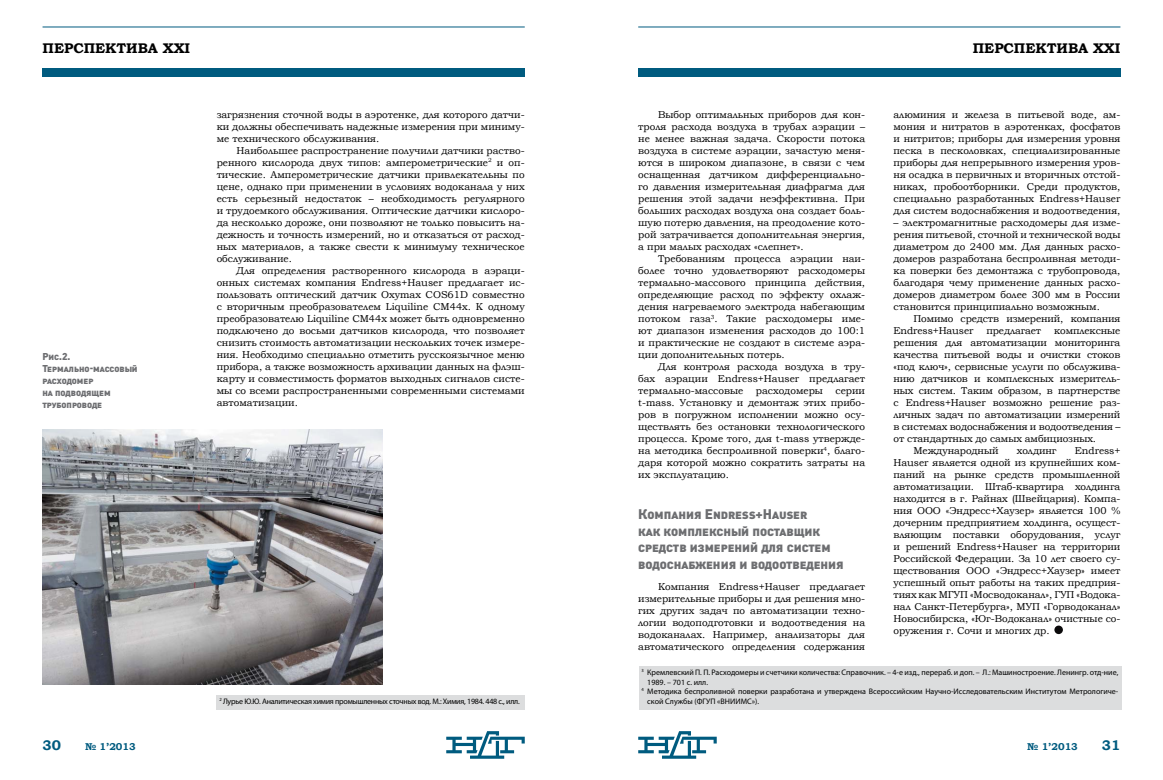
<style>
.page{position:relative;width:1163px;height:780px;background:#fff}
.page>*{position:absolute;margin:0;border:0;box-sizing:border-box;transform-origin:0 0}
.t1{font:14px/16.8px "Izvest Sans Headline";color:#6d6e71}
.t2{font:700 14px "Bookman Old Style";color:#000}
.t3{font:700 14px "Bookman Old Style";color:#005b7f}
.t4{font:10px/12px "Bookman Old Style";letter-spacing:-.005em;color:#000;text-align:justify}
.t5{font:10px/12px "Izvest Sans Headline";color:#6d6e71}
.t6{font:700 10px "Bookman Old Style";color:#005b7f}
.t7{font:8px "Myriad Pro";color:#000}
.t8{font:8px "Myriad Pro";letter-spacing:-.03em;color:#000}
</style>
<div class="page">
<svg style="left:446px;top:731px;width:78px;height:27px"></svg>
<svg style="left:638px;top:731px;width:78px;height:27px"></svg>
<hr style="left:43px;top:26px;width:481px;height:1px;background:#005b7f">
<hr style="left:638px;top:26px;width:482px;height:1px;background:#005b7f">
<div style="left:43px;top:68px;width:481px;height:9px;background:#005b7f"></div>
<div style="left:638px;top:68px;width:482px;height:9px;background:#005b7f"></div>
<div style="left:216px;top:694px;width:308px;height:15px;background:#dcddde"></div>
<img style="left:42px;top:429px;width:341px;height:255px">
<div style="left:1054px;top:625px;width:8px;height:9px;background:#0b0a0b;border-radius:50%"></div>
<div style="left:638px;top:666px;width:482px;height:43px;background:#dcddde"></div>
<h1 class="t2" style="left:43px;top:40px;width:149px">ПЕРСПЕКТИВА XXI</h1>
<h1 class="t2" style="left:972px;top:40px;width:149px">ПЕРСПЕКТИВА XXI</h1>
<p class="t5" style="left:42px;top:351px;width:97px">Рис.2.<br>Термально-массовый расходомер<br>на подводящем трубопроводе</p>
<p class="t4" style="left:217px;top:108px;width:309px">загрязнения сточной воды в аэротенке, для которого датчи&shy;ки должны обеспечивать надежные измерения при миниму&shy;ме технического обслуживания.</p>
<p class="t4" style="left:217px;top:144px;width:309px;text-indent:20px">Наибольшее распространение получили датчики раство&shy;ренного кислорода двух типов: амперометрические<sup>2</sup> и оп&shy;тические. Амперометрические датчики привлекательны по цене, однако при применении в условиях водоканала у них есть серьезный недостаток – необходимость регулярного и трудоемкого обслуживания. Оптические датчики кислоро&shy;да несколько дороже, они позволяют не только повысить на&shy;дежность и точность измерений, но и отказаться от расход&shy;ных материалов, а также свести к минимуму техническое обслуживание.</p>
<p class="t4" style="left:217px;top:264px;width:309px;text-indent:20px">Для определения растворенного кислорода в аэраци&shy;онных системах компания Endress+Hauser предлагает ис&shy;пользовать оптический датчик Oxymax COS61D совместно с вторичным преобразователем Liquiline CM44x. К одному преобразователю Liquiline CM44x может быть одновременно подключено до восьми датчиков кислорода, что позволяет снизить стоимость автоматизации нескольких точек измере&shy;ния. Необходимо специально отметить русскоязычное меню прибора, а также возможность архивации данных на флэш&shy;карту и совместимость форматов выходных сигналов систе&shy;мы со всеми распространенными современными системами автоматизации.</p>
<p class="t8" style="left:219px;top:696px;width:302px"><sup>2</sup> Лурье Ю.Ю. Аналитическая химия промышленных сточных вод. М.: Химия, 1984. 448 с., илл.</p>
<p class="t4" style="left:638px;top:108px;width:228px;text-indent:20px">Выбор оптимальных приборов для кон&shy;троля расхода воздуха в трубах аэрации – не менее важная задача. Скорости потока воздуха в системе аэрации, зачастую меня&shy;ются в широком диапазоне, в связи с чем оснащенная датчиком дифференциально&shy;го давления измерительная диафрагма для решения этой задачи неэффективна. При больших расходах воздуха она создает боль&shy;шую потерю давления, на преодоление кото&shy;рой затрачивается дополнительная энергия, а при малых расходах «слепнет».</p>
<p class="t4" style="left:638px;top:252px;width:228px;text-indent:20px">Требованиям процесса аэрации наи&shy;более точно удовлетворяют расходомеры термально-массового принципа действия, определяющие расход по эффекту охлаж&shy;дения нагреваемого электрода набегающим потоком газа<sup>3</sup>. Такие расходомеры име&shy;ют диапазон изменения расходов до 100:1 и практические не создают в системе аэра&shy;ции дополнительных потерь.</p>
<p class="t4" style="left:638px;top:360px;width:228px;text-indent:20px">Для контроля расхода воздуха в тру&shy;бах аэрации Endress+Hauser предлагает термально-массовые расходомеры серии t-mass. Установку и демонтаж этих прибо&shy;ров в погружном исполнении можно осу&shy;ществлять без остановки технологического процесса. Кроме того, для t-mass утвержде&shy;на методика беспроливной поверки<sup>4</sup>, благо&shy;даря которой можно сократить затраты на их эксплуатацию.</p>
<h1 class="t1" style="left:638px;top:505px;width:207px">Компания Endress+Hauser<br>как комплексный поставщик средств измерений для систем водоснабжения и водоотведения</h1>
<p class="t4" style="left:638px;top:580px;width:228px;text-indent:20px">Компания Endress+Hauser предлагает измерительные приборы и для решения мно&shy;гих других задач по автоматизации техно&shy;логии водоподготовки и водоотведения на водоканалах. Например, анализаторы для автоматического определения содержания</p>
<p class="t4" style="left:893px;top:108px;width:228px">алюминия и железа в питьевой воде, ам&shy;мония и нитратов в аэротенках, фосфатов и нитритов; приборы для измерения уровня песка в песколовках, специализированные приборы для непрерывного измерения уров&shy;ня осадка в первичных и вторичных отстой&shy;никах, пробоотборники. Среди продуктов, специально разработанных Endress+Hauser для систем водоснабжения и водоотведения,</p>
<p class="t4" style="left:893px;top:216px;width:228px">– электромагнитные расходомеры для изме&shy;рения питьевой, сточной и технической воды диаметром до 2400 мм. Для данных расхо&shy;домеров разработана беспроливная методи&shy;ка поверки без демонтажа с трубопровода, благодаря чему применение данных расхо&shy;домеров диаметром более 300 мм в России становится принципиально возможным.</p>
<p class="t4" style="left:893px;top:312px;width:228px;text-indent:20px">Помимо средств измерений, компания<br>Endress+Hauser</p>
<p class="t4" style="left:986px;top:324px;width:56px">предлагает</p>
<p class="t4" style="left:1053px;top:324px;width:68px">комплексные</p>
<p class="t4" style="left:893px;top:336px;width:228px">решения для автоматизации мониторинга</p>
<p class="t4" style="left:893px;top:348px;width:228px">качества питьевой воды и очистки стоков</p>
<p class="t4" style="left:893px;top:360px;width:228px">«под ключ», сервисные услуги по обслужива-</p>
<p class="t4" style="left:893px;top:372px;width:228px">нию датчиков и комплексных измеритель-</p>
<p class="t4" style="left:893px;top:384px;width:228px">ных систем. Таким образом, в партнерстве</p>
<p class="t4" style="left:893px;top:396px;width:228px">с Endress+Hauser возможно решение раз-</p>
<p class="t4" style="left:893px;top:408px;width:228px">личных задач по автоматизации измерений</p>
<p class="t4" style="left:893px;top:420px;width:228px">в системах водоснабжения и водоотведения –</p>
<p class="t4" style="left:893px;top:432px;width:204px">от стандартных до самых амбициозных.</p>
<p class="t4" style="left:913px;top:444px;width:87px">Международный</p>
<p class="t4" style="left:1016px;top:444px;width:41px">холдинг</p>
<p class="t4" style="left:893px;top:444px;width:228px;text-indent:181px">Endress+ Hauser является одной из крупнейших ком&shy;паний на рынке средств промышленной автоматизации. Штаб-квартира холдинга находится в г. Райнах (Швейцария). Компа&shy;ния ООО «Эндресс+Хаузер» является 100 % дочерним предприятием холдинга, осущест&shy;вляющим поставки оборудования, услуг и решений Endress+Hauser на территории Российской Федерации. За 10 лет своего су&shy;ществования ООО «Эндресс+Хаузер» имеет успешный опыт работы на таких предприя&shy;тиях как МГУП «Мосводоканал», ГУП «Водока&shy;нал Санкт-Петербурга», МУП «Горводоканал» Новосибирска, «Юг-Водоканал» очистные со&shy;оружения г. Сочи и многих др.</p>
<p class="t7" style="left:641px;top:667px;width:478px"><sup>3</sup> Кремлевский П. П. Расходомеры и счетчики количества: Справочник. – 4-е изд., перераб. и доп. – Л.: Машиностроение. Ленингр. отд-ние,</p>
<p class="t7" style="left:647px;top:677px;width:62px">1989. – 701 с. илл.</p>
<p class="t7" style="left:641px;top:686px;width:478px"><sup>4</sup> Методика беспроливной поверки разработана и утверждена Всероссийским Научно-Исследовательским Институтом Метрологиче-</p>
<p class="t7" style="left:647px;top:696px;width:113px">ской Службы (ФГУП «ВНИИМС»).</p>
<h1 class="t3" style="left:43px;top:736px;width:20px">30</h1>
<p class="t6" style="left:85px;top:740px;width:52px">№ 1’2013</p>
<p class="t6" style="left:1026px;top:740px;width:52px">№ 1’2013</p>
<h1 class="t3" style="left:1101px;top:736px;width:20px">31</h1>
</div>
